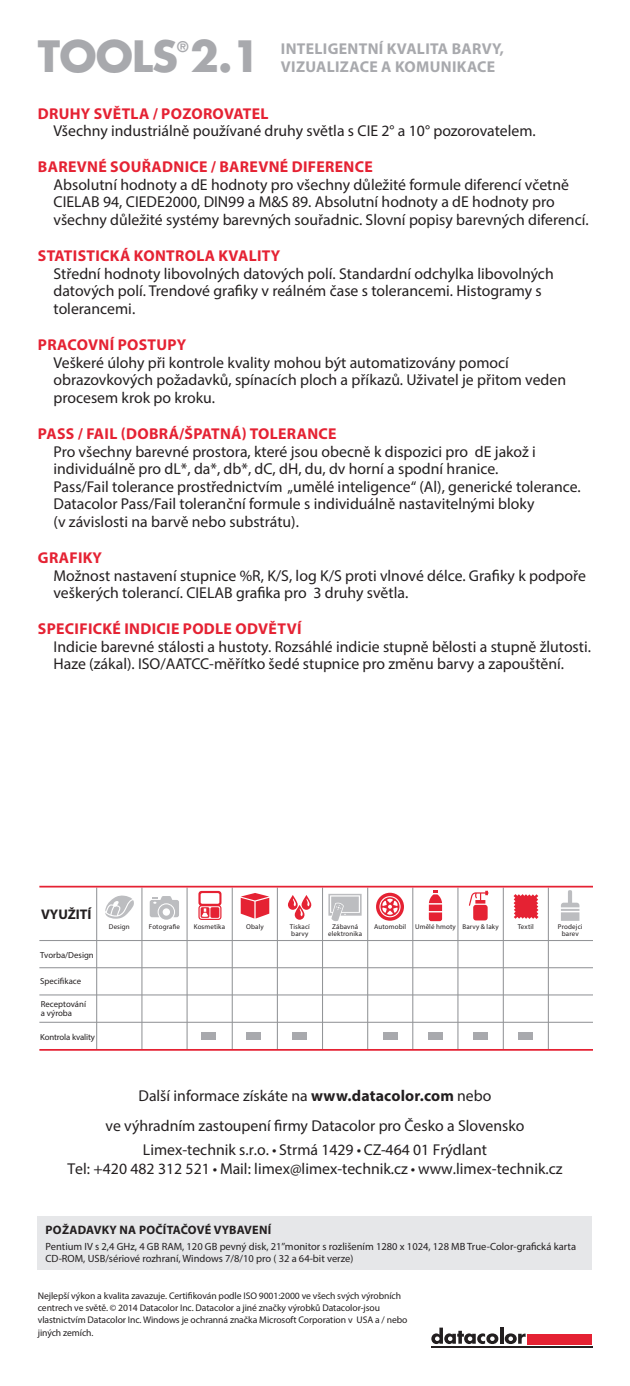
<style>
.page{position:relative;width:630px;height:1386px;background:#fff}
.page>*{position:absolute;margin:0;border:0;box-sizing:border-box;transform-origin:0 0}
.t1{font:700 42px "Futura Std";letter-spacing:-.02em;color:#a8a9ad}
._1st_Paragraph_Page{font:15.75px/17.5px "Myriad Pro";color:#231f20}
.Sub_Headline_Front{font:700 15.75px "Myriad Pro";letter-spacing:.02em;color:#e52233}
.Back_For_More_Info{font:15.75px "Myriad Pro";color:#231f20}
.Back_Headline{font:700 15.75px "Myriad Pro";letter-spacing:.02em;color:#a8a9ad}
._1st_Paragraph_Page-2{font:700 15.75px "Myriad Pro";letter-spacing:.02em;color:#e52233}
.t2{font:700 14.35px "Futura Std";color:#a8a9ad}
.t3{font:700 14px "Myriad Pro";letter-spacing:-.005em;color:#231f20}
.Back_Requirements_He{font:700 12.25px "Myriad Pro";letter-spacing:.02em;color:#231f20}
.Body_Copy_Specs{font:10.5px/12.2px "Myriad Pro";color:#231f20}
.Legal{font:9.62px/12.2px "Myriad Pro";letter-spacing:-.01em;color:#231f20}
.t4{font:8.75px/8.8px "Myriad Pro";color:#231f20}
.t5{font:7px/7px "Myriad Pro";letter-spacing:.015em;color:#231f20;text-align:center}
.s1{font-weight:700}
</style>
<div class="page">
<hr style="left:39px;top:967px;width:554px;height:1px;background:#939598">
<hr style="left:39px;top:940px;width:554px;height:1px;background:#939598">
<hr style="left:39px;top:994px;width:554px;height:1px;background:#939598">
<hr style="left:39px;top:1022px;width:554px;height:1px;background:#939598">
<hr style="left:187px;top:888px;width:1px;height:162px;background:#939598">
<hr style="left:141px;top:888px;width:1px;height:162px;background:#939598">
<hr style="left:96px;top:888px;width:1px;height:162px;background:#939598">
<hr style="left:232px;top:888px;width:1px;height:162px;background:#939598">
<hr style="left:277px;top:888px;width:1px;height:162px;background:#939598">
<hr style="left:322px;top:888px;width:1px;height:162px;background:#939598">
<hr style="left:367px;top:888px;width:1px;height:162px;background:#939598">
<hr style="left:412px;top:888px;width:1px;height:162px;background:#939598">
<hr style="left:457px;top:888px;width:1px;height:162px;background:#939598">
<hr style="left:503px;top:888px;width:1px;height:162px;background:#939598">
<hr style="left:548px;top:888px;width:1px;height:162px;background:#939598">
<div style="left:383px;top:1032px;width:14px;height:7px;background:#a8a9ad"></div>
<div style="left:247px;top:1032px;width:14px;height:7px;background:#a8a9ad"></div>
<div style="left:202px;top:1032px;width:14px;height:7px;background:#a8a9ad"></div>
<div style="left:428px;top:1032px;width:15px;height:7px;background:#a8a9ad"></div>
<div style="left:293px;top:1032px;width:14px;height:7px;background:#a8a9ad"></div>
<div style="left:473px;top:1032px;width:15px;height:7px;background:#a8a9ad"></div>
<div style="left:519px;top:1032px;width:14px;height:7px;background:#a8a9ad"></div>
<hr style="left:39px;top:886px;width:554px;height:2px;background:#e52233">
<svg style="left:514px;top:894px;width:25px;height:25px"></svg>
<svg style="left:469px;top:891px;width:20px;height:29px"></svg>
<svg style="left:561px;top:890px;width:18px;height:31px"></svg>
<svg style="left:241px;top:893px;width:28px;height:26px"></svg>
<svg style="left:150px;top:896px;width:29px;height:24px"></svg>
<svg style="left:376px;top:893px;width:28px;height:28px"></svg>
<svg style="left:105px;top:895px;width:29px;height:24px"></svg>
<svg style="left:288px;top:895px;width:23px;height:25px"></svg>
<svg style="left:328px;top:894px;width:34px;height:27px"></svg>
<svg style="left:429px;top:891px;width:13px;height:30px"></svg>
<svg style="left:198px;top:891px;width:23px;height:29px"></svg>
<hr style="left:39px;top:1049px;width:554px;height:2px;background:#e52233">
<svg style="left:431px;top:1328px;width:67px;height:16px"></svg>
<hr style="left:500px;top:1328px;width:3px;height:16px;background:#231f20">
<svg style="left:505px;top:1333px;width:21px;height:11px"></svg>
<div style="left:528px;top:1334px;width:64px;height:11px;background:#e52233"></div>
<hr style="left:431px;top:1346px;width:161px;height:2px;background:#231f20">
<div style="left:38px;top:1217px;width:554px;height:53px;background:#e6e7e9"></div>
<p class="t1" style="left:38px;top:29px;width:224px">TOOLS 2.1</p>
<p class="t2" style="left:177px;top:37px;width:13px">®</p>
<p class="Back_Headline" style="left:281px;top:38px;width:225px">INTELIGENTNÍ KVALITA BARVY,</p>
<p class="Back_Headline" style="left:281px;top:56px;width:216px">VIZUALIZACE A KOMUNIKACE</p>
<p class="Sub_Headline_Front" style="left:38px;top:103px;width:232px">DRUHY SVĚTLA / POZOROVATEL</p>
<p class="_1st_Paragraph_Page" style="left:54px;top:122px;width:484px">Všechny industriálně používané druhy světla s CIE 2° a 10° pozorovatelem.</p>
<p class="_1st_Paragraph_Page-2" style="left:38px;top:157px;width:336px">BAREVNÉ SOUŘADNICE / BAREVNÉ DIFERENCE</p>
<p class="_1st_Paragraph_Page" style="left:54px;top:176px;width:537px">Absolutní hodnoty a dE hodnoty pro všechny důležité formule diferencí včetně<br>CIELAB 94, CIEDE2000, DIN99 a M&amp;S 89. Absolutní hodnoty a dE hodnoty pro všechny důležité systémy barevných souřadnic. Slovní popisy barevných diferencí.</p>
<p class="Sub_Headline_Front" style="left:38px;top:246px;width:244px">STATISTICKÁ KONTROLA KVALITY</p>
<p class="_1st_Paragraph_Page" style="left:54px;top:265px;width:502px">Střední hodnoty libovolných datových polí. Standardní odchylka libovolných datových polí. Trendové grafiky v reálném čase s tolerancemi. Histogramy s tolerancemi.</p>
<p class="Sub_Headline_Front" style="left:38px;top:335px;width:150px">PRACOVNÍ POSTUPY</p>
<p class="_1st_Paragraph_Page" style="left:54px;top:353px;width:514px">Veškeré úlohy při kontrole kvality mohou být automatizovány pomocí obrazovkových požadavků, spínacích ploch a příkazů. Uživatel je přitom veden procesem krok po kroku.</p>
<p class="Sub_Headline_Front" style="left:38px;top:424px;width:300px">PASS / FAIL (DOBRÁ/ŠPATNÁ) TOLERANCE</p>
<p class="_1st_Paragraph_Page" style="left:54px;top:442px;width:529px">Pro všechny barevné prostora, které jsou obecně k dispozici pro dE jakož i individuálně pro dL*, da*, db*, dC, dH, du, dv horní a spodní hranice.<br>Pass/Fail tolerance prostřednictvím „umělé inteligence“ (Al), generické tolerance.<br>Datacolor Pass/Fail toleranční formule s individuálně nastavitelnými bloky<br>(v závislosti na barvě nebo substrátu).</p>
<p class="Sub_Headline_Front" style="left:38px;top:547px;width:66px">GRAFIKY</p>
<p class="_1st_Paragraph_Page" style="left:54px;top:566px;width:534px">Možnost nastavení stupnice %R, K/S, log K/S proti vlnové délce. Grafiky k podpoře veškerých tolerancí. CIELAB grafika pro 3 druhy světla.</p>
<p class="Sub_Headline_Front" style="left:38px;top:619px;width:265px">SPECIFICKÉ INDICIE PODLE ODVĚTVÍ</p>
<p class="_1st_Paragraph_Page" style="left:54px;top:638px;width:539px">Indicie barevné stálosti a hustoty. Rozsáhlé indicie stupně bělosti a stupně žlutosti.<br>Haze (zákal). ISO/AATCC-měřítko šedé stupnice pro změnu barvy a zapouštění.</p>
<p class="t3" style="left:41px;top:905px;width:52px">VYUŽITÍ</p>
<p class="t4" style="left:40px;top:950px;width:55px">Tvorba/Design</p>
<p class="t4" style="left:40px;top:976px;width:42px">Specifikace</p>
<p class="t4" style="left:41px;top:1000px;width:47px">Receptování a výroba</p>
<p class="t4" style="left:40px;top:1032px;width:56px">Kontrola kvality</p>
<p class="t5" style="left:109px;top:923px;width:22px">Design</p>
<p class="t5" style="left:149px;top:923px;width:33px">Fotografie</p>
<p class="t5" style="left:194px;top:923px;width:33px">Kosmetika</p>
<p class="t5" style="left:246px;top:923px;width:19px">Obaly</p>
<p class="t5" style="left:290px;top:923px;width:22px">Tiskací</p>
<p class="t5" style="left:291px;top:930px;width:19px">barvy</p>
<p class="t5" style="left:332px;top:923px;width:27px">Zábavná</p>
<p class="t5" style="left:374px;top:923px;width:34px">Automobil</p>
<p class="t5" style="left:415px;top:923px;width:42px">Umělé hmoty</p>
<p class="t5" style="left:462px;top:923px;width:38px">Barvy &amp; laky</p>
<p class="t5" style="left:328px;top:930px;width:36px">elektronika</p>
<p class="t5" style="left:518px;top:923px;width:18px">Textil</p>
<p class="t5" style="left:558px;top:923px;width:26px">Prodejci barev</p>
<p class="Back_For_More_Info" style="left:139px;top:1086px;width:354px">Další informace získáte na <span class="s1">www.datacolor.com</span> nebo</p>
<p class="Back_For_More_Info" style="left:106px;top:1116px;width:420px">ve výhradním zastoupení firmy Datacolor pro Česko a Slovensko</p>
<p class="_1st_Paragraph_Page" style="left:143px;top:1141px;width:346px">Limex-technik s.r.o. • Strmá 1429 • CZ-464 01 Frýdlant</p>
<p class="_1st_Paragraph_Page" style="left:67px;top:1160px;width:497px">Tel: +420 482 312 521 • Mail: limex@limex-technik.cz • www.limex-technik.cz</p>
<p class="Back_Requirements_He" style="left:46px;top:1222px;width:227px">POŽADAVKY NA POČÍTAČOVÉ VYBAVENÍ</p>
<p class="Body_Copy_Specs" style="left:46px;top:1240px;width:532px">Pentium IV s 2,4 GHz, 4 GB RAM, 120 GB pevný disk, 21’’monitor s rozlišením 1280 x 1024, 128 MB True-Color-grafická karta<br>CD-ROM, USB/sériové rozhraní, Windows 7/8/10 pro ( 32 a 64-bit verze)</p>
<p class="Legal" style="left:38px;top:1289px;width:371px">Nejlepší výkon a kvalita zavazuje. Certifikován podle ISO 9001:2000 ve všech svých výrobních centrech ve světě. © 2014 Datacolor Inc. Datacolor a jiné značky výrobků Datacolor-jsou vlastnictvím Datacolor Inc. Windows je ochranná značka Microsoft Corporation v USA a / nebo jiných zemích.</p>
</div>
